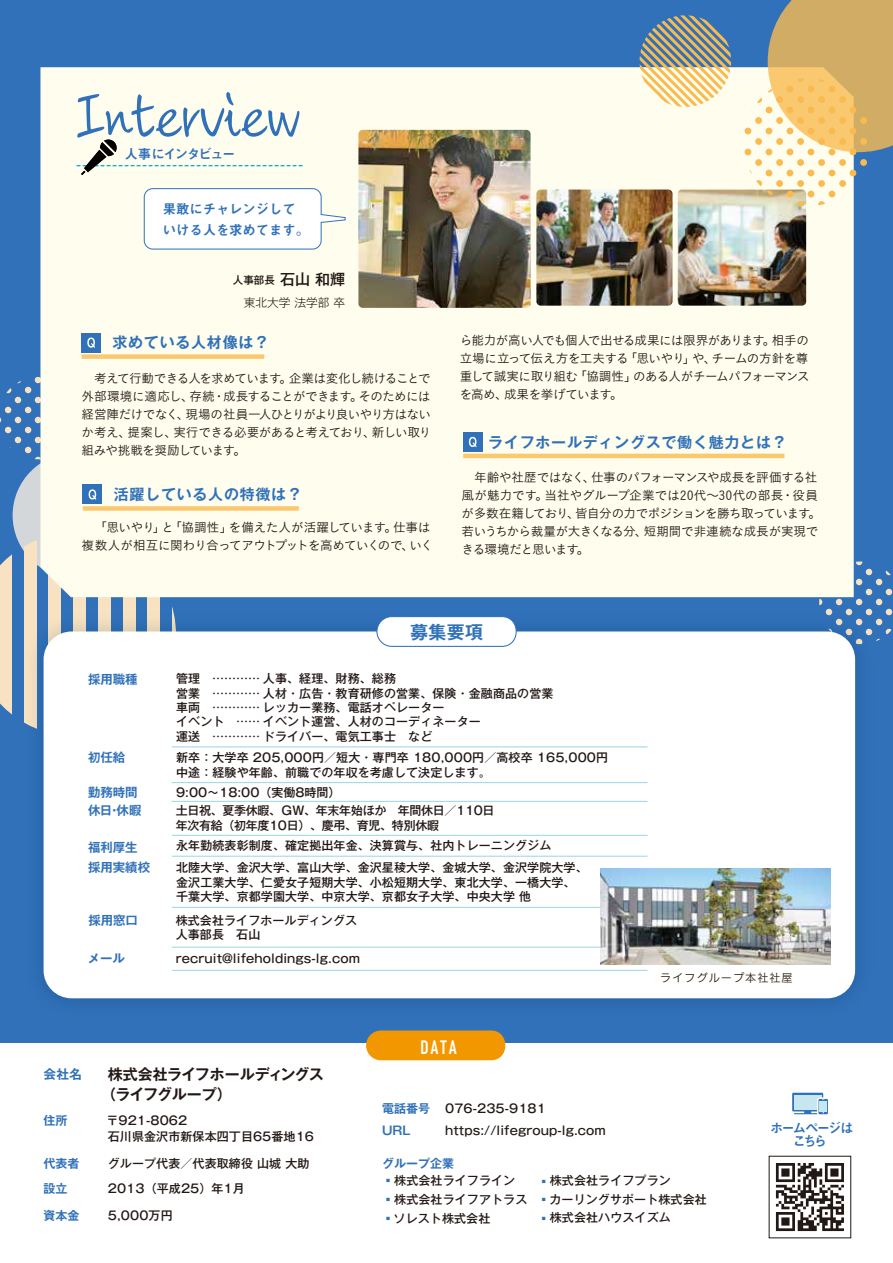
<style>
.page{position:relative;width:893px;height:1263px;background:#fff}
.page>*{position:absolute;margin:0;border:0;box-sizing:border-box;transform-origin:0 0}
.t1{font:60px "Cook Hand Std R";letter-spacing:-.02em;color:#3071b9}
.t2{font:19.5px "DIN Condensed";color:#fff}
.t3{font:700 18px "Gothic MB101 Pro De";color:#3071b9}
.t4{font:700 15px "Gothic MB101 Pr 6 De";letter-spacing:.05em;color:#3071b9}
.t5{font:700 15px/19.5px "Gothic MB101 Pr 6 De";letter-spacing:-.025em;color:#221815}
.t6{font:13.5px/21px "Midashi Go Upr MB31";letter-spacing:-.015em;color:#3071b9}
.t7{font:13.5px/13px "Midashi Go Upr MB31";letter-spacing:-.16em;color:#3071b9;text-align:center}
.t8{font:13.5px "Midashi Go Upr MB31";letter-spacing:-.13em;color:#3071b9}
.t9{font:700 12.75px "Gothic MB101 Pr 6 De";color:#3071b9}
.t10{font:12.6px/18px "Koburina Go Std W3";letter-spacing:-.04em;color:#221815;text-align:justify}
.t11{font:700 12.45px "Gothic MB101 Pr 6 De";color:#3071b9}
.t12{font:500 12px/14.4px "Gothic MB101 Pr 6";letter-spacing:.01em;color:#221815}
.t13{font:500 12px/14.4px "Gothic MB101 Pr 6";letter-spacing:-.025em;color:#221815}
.t14{font:700 12px "Gothic MB101 Pr 6 De";color:#3071b9}
.t15{font:300 11.7px "Gothic MB101 Pro";color:#221815}
.t16{font:11.1px "Hiragino UD Sans F Std W3";letter-spacing:.085em;color:#2d1e0a}
.t17{font:500 10.5px "Gothic MB101 Pro";color:#221815}
.s1{font-size:15px}
.s2{color:#3071b9}
</style>
<div class="page">
<div style="left:0;top:0;width:893px;height:1042px;background:#3071b9"></div>
<div style="left:13px;top:453px;width:124px;height:125px;background:#d3d7d9;border-radius:50%"></div>
<svg style="left:0;top:377px;width:40px;height:82px"></svg>
<svg style="left:819px;top:561px;width:74px;height:74px"></svg>
<svg style="left:0;top:533px;width:176px;height:182px"></svg>
<div style="left:40px;top:67px;width:814px;height:530px;background:#fffeee"></div>
<img style="left:18px;top:606px;width:863px;height:395px">
<div style="left:44px;top:631px;width:811px;height:367px;background:#fff;border-radius:28px"></div>
<svg style="left:376px;top:615px;width:146px;height:32px"></svg>
<svg style="left:366px;top:1030px;width:144px;height:30px"></svg>
<svg style="left:776px;top:1163px;width:68px;height:68px"></svg>
<div style="left:82px;top:354px;width:182px;height:5px;background:#fac86f"></div>
<div style="left:83px;top:506px;width:216px;height:5px;background:#fac86f"></div>
<hr style="left:463px;top:454px;width:321px;height:4px;background:#fac86f">
<svg style="left:143px;top:188px;width:203px;height:62px"></svg>
<div style="left:82px;top:333px;width:19px;height:19px;background:#3071b9"></div>
<svg style="left:87px;top:338px;width:8px;height:10px"></svg>
<div style="left:83px;top:485px;width:19px;height:19px;background:#3071b9"></div>
<svg style="left:89px;top:489px;width:7px;height:11px"></svg>
<div style="left:463px;top:432px;width:19px;height:19px;background:#3071b9"></div>
<svg style="left:469px;top:437px;width:8px;height:10px"></svg>
<hr style="left:172px;top:782px;width:476px;height:1px;background:#99d5e6">
<hr style="left:172px;top:746px;width:476px;height:1px;background:#99d5e6">
<hr style="left:172px;top:801px;width:476px;height:1px;background:#99d5e6">
<hr style="left:172px;top:835px;width:476px;height:1px;background:#99d5e6">
<hr style="left:172px;top:856px;width:476px;height:1px;background:#99d5e6">
<hr style="left:172px;top:907px;width:476px;height:1px;background:#99d5e6">
<hr style="left:172px;top:947px;width:476px;height:1px;background:#99d5e6">
<hr style="left:172px;top:970px;width:476px;height:1px;background:#99d5e6">
<div style="left:817px;top:1097px;width:12px;height:19px;border:4px solid #fff"></div>
<svg style="left:818px;top:1099px;width:10px;height:15px"></svg>
<div style="left:820px;top:1101px;width:7px;height:10px;background:#c7e7f0"></div>
<svg style="left:792px;top:1093px;width:32px;height:21px"></svg>
<svg style="left:639px;top:15px;width:92px;height:92px"></svg>
<svg style="left:77px;top:139px;width:227px;height:36px"></svg>
<svg style="left:768px;top:0;width:125px;height:152px"></svg>
<img style="left:358px;top:130px;width:172px;height:178px">
<img style="left:536px;top:190px;width:136px;height:116px">
<img style="left:678px;top:190px;width:128px;height:116px">
<svg style="left:743px;top:78px;width:128px;height:128px"></svg>
<img style="left:601px;top:868px;width:229px;height:96px">
<h1 class="t1" style="left:77px;top:80px;width:225px">Interview</h1>
<p class="t8" style="left:124px;top:143px;width:113px">人事にインタビュー</p>
<p class="t6" style="left:163px;top:198px;width:148px">果敢にチャレンジしていける人を求めてます。</p>
<p class="t17" style="left:233px;top:272px;width:114px">人事部長<span class="s1">石山 和輝</span></p>
<p class="t15" style="left:244px;top:293px;width:103px">東北大学 法学部 卒</p>
<p class="t4" style="left:112px;top:330px;width:158px">求めている人材像は？</p>
<p class="t10" style="left:82px;top:369px;width:351px">　考えて行動できる人を求めています。企業は変化し続けることで外部環境に適応し、存続・成長することができます。そのためには経営陣だけでなく、現場の社員一人ひとりがより良いやり方はないか考え、提案し、実行できる必要があると考えており、新しい取り組みや挑戦を奨励しています。</p>
<p class="t4" style="left:114px;top:482px;width:190px">活躍している人の特徴は？</p>
<p class="t10" style="left:82px;top:518px;width:353px">　「思いやり」と「協調性」を備えた人が活躍しています。仕事は複数人が相互に関わり合ってアウトプットを高めていくので、いく</p>
<p class="t10" style="left:460px;top:331px;width:352px">ら能力が高い人でも個人で出せる成果には限界があります。相手の立場に立って伝え方を工夫する「思いやり」や、チームの方針を尊重して誠実に取り組む「協調性」のある人がチームパフォーマンスを高め、成果を挙げています。</p>
<p class="t4" style="left:488px;top:429px;width:300px">ライフホールディングスで働く魅力とは？</p>
<p class="t10" style="left:461px;top:468px;width:361px;text-align:left">　年齢や社歴ではなく、仕事のパフォーマンスや成長を評価する社風が魅力です。当社やグループ企業では20代～30代の部長・役員が多数在籍しており、皆自分の力でポジションを勝ち取っています。若いうちから裁量が大きくなる分、短期間で非連続な成長が実現できる環境だと思います。</p>
<p class="t11" style="left:88px;top:668px;width:51px">採用職種</p>
<p class="t11" style="left:88px;top:747px;width:39px">初任給</p>
<h3 class="t3" style="left:410px;top:617px;width:75px">募集要項</h3>
<p class="t12" style="left:176px;top:671px;width:379px">管理 ………… 人事、経理、財務、総務<br>営業 ………… 人材・広告・教育研修の営業、保険・金融商品の営業車両 ………… レッカー業務、電話オペレーター<br>イベント …… イベント運営、人材のコーディネーター<br>運送 ………… ドライバー、電気工事士　など</p>
<p class="t12" style="left:176px;top:750px;width:433px">新卒：大学卒 205,000円／短大・専門卒 180,000円／高校卒 165,000円中途：経験や年齢、前職での年収を考慮して決定します。</p>
<p class="t11" style="left:88px;top:782px;width:51px">勤務時間</p>
<p class="t12" style="left:176px;top:784px;width:166px">9:00～18:00（実働8時間）</p>
<p class="t11" style="left:88px;top:800px;width:55px">休日・休暇</p>
<p class="t13" style="left:176px;top:803px;width:320px">土日祝、夏季休暇、ＧＷ、年末年始ほか　年間休日／110日年次有給（初年度10日）、慶弔、育児、特別休暇</p>
<p class="t11" style="left:88px;top:836px;width:51px">福利厚生</p>
<p class="t12" style="left:176px;top:838px;width:377px">永年勤続表彰制度、確定拠出年金、決算賞与、社内トレーニングジム</p>
<p class="t11" style="left:88px;top:857px;width:64px">採用実績校</p>
<p class="t12" style="left:176px;top:860px;width:413px">北陸大学、金沢大学、富山大学、金沢星稜大学、金城大学、金沢学院大学、金沢工業大学、仁愛女子短期大学、小松短期大学、東北大学、一橋大学、千葉大学、京都学園大学、中京大学、京都女子大学、中央大学 他</p>
<p class="t11" style="left:88px;top:910px;width:51px">採用窓口</p>
<p class="t11" style="left:88px;top:947px;width:39px">メール</p>
<p class="t12" style="left:176px;top:912px;width:183px">株式会社ライフホールディングス人事部長　石山</p>
<p class="t12" style="left:176px;top:950px;width:186px">recruit@lifeholdings-lg.com</p>
<p class="t9" style="left:44px;top:1064px;width:40px">会社名</p>
<p class="t5" style="left:101px;top:1064px;width:224px;text-indent:7px">株式会社ライフホールディングス（ライフグループ）</p>
<p class="t14" style="left:44px;top:1110px;width:25px">住所</p>
<p class="t12" style="left:106px;top:1112px;width:209px;line-height:15.8px">〒921-8062<br>石川県金沢市新保本四丁目65番地16</p>
<p class="t14" style="left:44px;top:1153px;width:37px">代表者</p>
<p class="t12" style="left:108px;top:1155px;width:203px">グループ代表／代表取締役 山城 大助</p>
<p class="t14" style="left:44px;top:1178px;width:25px">設立</p>
<p class="t12" style="left:108px;top:1181px;width:139px">2013（平成25）年1月</p>
<p class="t14" style="left:44px;top:1205px;width:37px">資本金</p>
<p class="t12" style="left:108px;top:1207px;width:66px">5,000万円</p>
<h2 class="t2" style="left:420px;top:1036px;width:38px">DATA</h2>
<p class="t14" style="left:382px;top:1098px;width:50px">電話番号</p>
<p class="t12" style="left:445px;top:1100px;width:102px">076-235-9181</p>
<p class="t14" style="left:382px;top:1120px;width:30px">URL</p>
<p class="t12" style="left:445px;top:1123px;width:162px">https://lifegroup-lg.com</p>
<p class="t16" style="left:660px;top:969px;width:134px">ライフグループ本社社屋</p>
<p class="t7" style="left:770px;top:1120px;width:85px">ホームページはこちら</p>
<p class="t14" style="left:382px;top:1153px;width:73px">グループ企業</p>
<p class="t12" style="left:382px;top:1173px;width:135px"><span class="s2">▪</span>株式会社ライフライン</p>
<p class="t12" style="left:382px;top:1191px;width:147px"><span class="s2">▪</span>株式会社ライフアトラス</p>
<p class="t12" style="left:382px;top:1210px;width:110px"><span class="s2">▪</span>ソレスト株式会社</p>
<p class="t12" style="left:538px;top:1173px;width:135px"><span class="s2">▪</span>株式会社ライフプラン</p>
<p class="t12" style="left:538px;top:1191px;width:171px"><span class="s2">▪</span>カーリングサポート株式会社</p>
<p class="t12" style="left:538px;top:1210px;width:135px"><span class="s2">▪</span>株式会社ハウスイズム</p>
</div>
